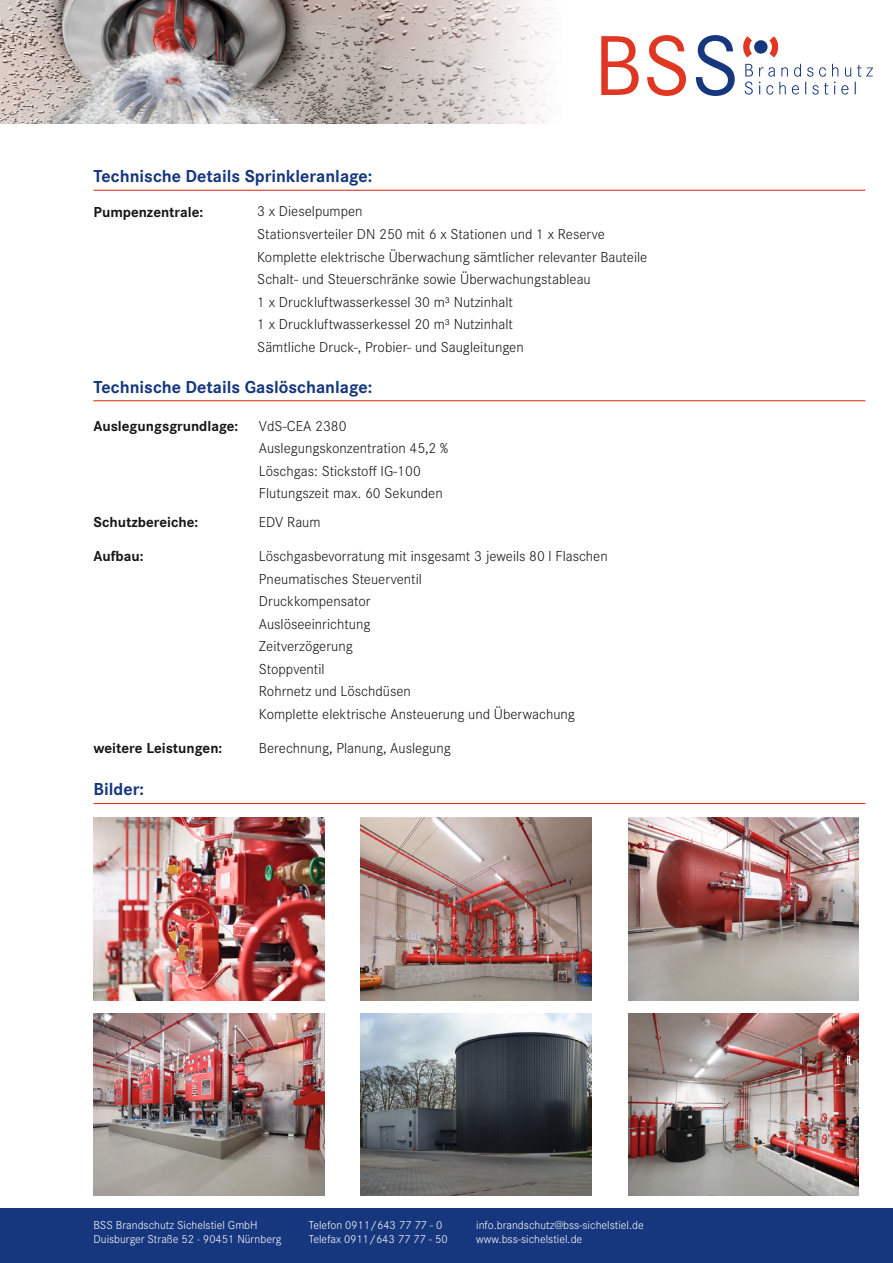
<style>
.page{position:relative;width:893px;height:1263px;background:#fff}
.page>*{position:absolute;margin:0;border:0;box-sizing:border-box;transform-origin:0 0}
.t1{font:700 18px "Corporate S";color:#16367e}
.t2{font:300 15px/22.5px "Corporate S";color:#151616}
.t3{font:700 15px "Corporate S";color:#151616}
.t4{font:300 12px/14.4px "Corporate S";color:#fff}
</style>
<div class="page">
<div style="left:0;top:1209px;width:893px;height:54px;background:#16367e"></div>
<svg style="left:601px;top:35px;width:85px;height:61px"></svg>
<svg style="left:696px;top:35px;width:177px;height:61px"></svg>
<div style="left:754px;top:40px;width:14px;height:14px;background:#16367e;border-radius:50%"></div>
<img style="left:0;top:0;width:552px;height:123px">
<hr style="left:94px;top:190px;width:771px;height:1px;background:#e13621">
<hr style="left:94px;top:400px;width:771px;height:1px;background:#e13621">
<hr style="left:94px;top:803px;width:771px;height:1px;background:#e13621">
<img style="left:94px;top:818px;width:230px;height:182px">
<img style="left:361px;top:818px;width:231px;height:182px">
<img style="left:628px;top:818px;width:231px;height:182px">
<img style="left:94px;top:1013px;width:230px;height:183px">
<img style="left:361px;top:1013px;width:231px;height:183px">
<img style="left:628px;top:1013px;width:231px;height:183px">
<p class="t1" style="left:94px;top:164px;width:280px">Technische Details Sprinkleranlage:</p>
<p class="t3" style="left:94px;top:201px;width:111px">Pumpenzentrale:</p>
<p class="t2" style="left:257px;top:200px;width:392px">3 x Dieselpumpen<br>Stationsverteiler DN 250 mit 6 x Stationen und 1 x Reserve Komplette elektrische Überwachung sämtlicher relevanter Bauteile Schalt- und Steuerschränke sowie Überwachungstableau<br>1 x Druckluftwasserkessel 30 m³ Nutzinhalt<br>1 x Druckluftwasserkessel 20 m³ Nutzinhalt<br>Sämtliche Druck-, Probier- und Saugleitungen</p>
<p class="t1" style="left:94px;top:374px;width:280px">Technische Details Gaslöschanlage:</p>
<p class="t2" style="left:259px;top:414px;width:191px">VdS-CEA 2380<br>Auslegungskonzentration 45,2 %<br>Löschgas: Stickstoff IG-100<br>Flutungszeit max. 60 Sekunden</p>
<p class="t2" style="left:259px;top:510px;width:63px">EDV Raum</p>
<p class="t2" style="left:259px;top:544px;width:350px">Löschgasbevorratung mit insgesamt 3 jeweils 80 l Flaschen<br>Pneumatisches Steuerventil<br>Druckkompensator<br>Auslöseeinrichtung<br>Zeitverzögerung<br>Stoppventil<br>Rohrnetz und Löschdüsen<br>Komplette elektrische Ansteuerung und Überwachung</p>
<p class="t3" style="left:94px;top:415px;width:146px">Auslegungsgrundlage:</p>
<p class="t3" style="left:94px;top:512px;width:106px">Schutzbereiche:</p>
<p class="t3" style="left:94px;top:546px;width:52px">Aufbau:</p>
<p class="t3" style="left:94px;top:737px;width:130px">weitere Leistungen:</p>
<p class="t2" style="left:259px;top:736px;width:193px">Berechnung, Planung, Auslegung</p>
<p class="t1" style="left:94px;top:777px;width:52px">Bilder:</p>
<p class="t4" style="left:94px;top:1217px;width:189px">BSS Brandschutz Sichelstiel GmbH<br>Duisburger Straße 52 · 90451 Nürnberg</p>
<p class="t4" style="left:309px;top:1217px;width:140px">Telefon 0911/643 77 77 - 0<br>Telefax 0911/643 77 77 - 50</p>
<p class="t4" style="left:476px;top:1217px;width:169px">info.brandschutz@bss-sichelstiel.de www.bss-sichelstiel.de</p>
</div>
